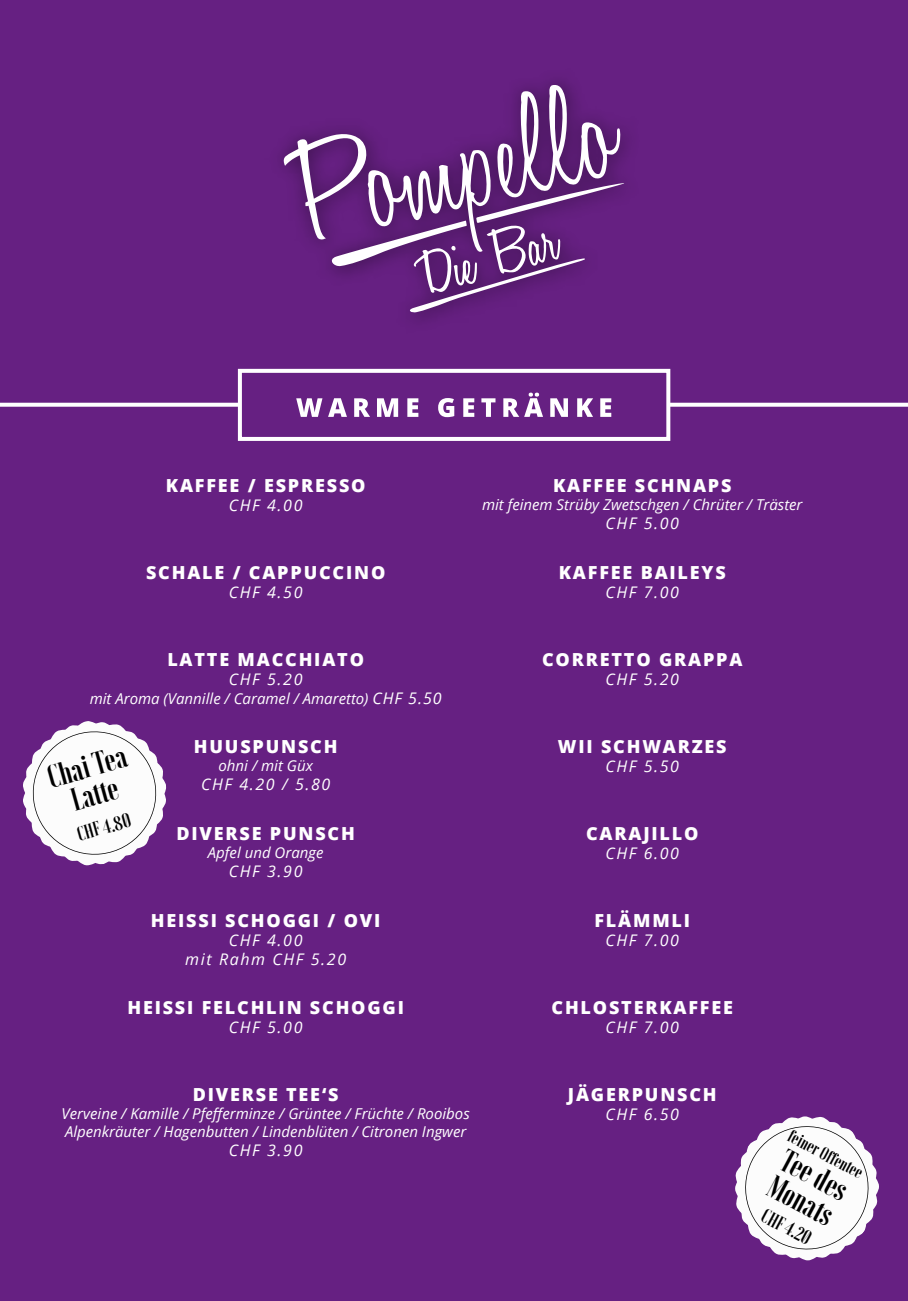
<style>
.page{position:relative;width:908px;height:1301px;background:#fff}
.page>*{position:absolute;margin:0;border:0;box-sizing:border-box;transform-origin:0 0}
.t1{font:32px/28.8px "Voga Regular 2";color:#000;text-align:center}
.t2{font:20px "Voga Regular 2";color:#000}
.t3{font:800 18px "Open Sans";letter-spacing:.1em;color:#fff}
.t4{font:18px "Voga Regular 2";color:#000}
.t5{font:italic 16px/19.2px "Open Sans";letter-spacing:.1em;color:#fff;text-align:center}
.t6{font:italic 15px/18px "Open Sans";color:#fff}
.s1{font-size:16px}
</style>
<div class="page">
<div style="left:0;top:0;width:907px;height:1300px;background:#662082"></div>
<svg style="left:670px;top:402px;width:237px;height:4px"></svg>
<svg style="left:0;top:402px;width:238px;height:4px"></svg>
<div style="left:238px;top:369px;width:432px;height:72px;border:4px solid #fff"></div>
<svg style="left:283px;top:84px;width:341px;height:229px"></svg>
<svg style="left:23px;top:721px;width:144px;height:144px"></svg>
<svg style="left:735px;top:1116px;width:143px;height:144px"></svg>
<svg style="left:296px;top:398px;width:26px;height:19px"></svg>
<svg style="left:328px;top:398px;width:19px;height:19px"></svg>
<svg style="left:354px;top:398px;width:16px;height:19px"></svg>
<svg style="left:377px;top:398px;width:21px;height:19px"></svg>
<svg style="left:407px;top:398px;width:11px;height:19px"></svg>
<svg style="left:438px;top:398px;width:16px;height:19px"></svg>
<svg style="left:463px;top:398px;width:11px;height:19px"></svg>
<svg style="left:481px;top:398px;width:14px;height:19px"></svg>
<svg style="left:503px;top:392px;width:40px;height:25px"></svg>
<svg style="left:550px;top:398px;width:17px;height:19px"></svg>
<svg style="left:577px;top:398px;width:16px;height:19px"></svg>
<svg style="left:600px;top:398px;width:11px;height:19px"></svg>
<p class="t3" style="left:166px;top:471px;width:201px">KAFFEE / ESPRESSO</p>
<p class="t5" style="left:229px;top:495px;width:75px">CHF 4.00</p>
<p class="t3" style="left:146px;top:558px;width:241px">SCHALE / CAPPUCCINO</p>
<p class="t5" style="left:229px;top:582px;width:75px">CHF 4.50</p>
<p class="t3" style="left:552px;top:471px;width:180px">KAFFEE SCHNAPS</p>
<p class="t6" style="left:482px;top:495px;width:322px">mit feinem Strüby Zwetschgen / Chrüter / Träster</p>
<p class="t5" style="left:605px;top:513px;width:75px">CHF 5.00</p>
<p class="t3" style="left:558px;top:558px;width:168px">KAFFEE BAILEYS</p>
<p class="t5" style="left:605px;top:582px;width:75px">CHF 7.00</p>
<p class="t3" style="left:167px;top:645px;width:198px">LATTE MACCHIATO</p>
<p class="t5" style="left:229px;top:669px;width:75px">CHF 5.20</p>
<p class="t6" style="left:90px;top:689px;width:353px">mit Aroma (Vannille / Caramel / Amaretto) <span class="s1">CHF 5.50</span></p>
<p class="t3" style="left:194px;top:732px;width:145px">HUUSPUNSCH</p>
<p class="t6" style="left:218px;top:755px;width:96px">ohni / mit Güx</p>
<p class="t5" style="left:201px;top:774px;width:131px">CHF 4.20 / 5.80</p>
<p class="t3" style="left:176px;top:819px;width:180px">DIVERSE PUNSCH</p>
<p class="t6" style="left:208px;top:842px;width:117px">Apfel und Orange</p>
<p class="t5" style="left:229px;top:860px;width:75px">CHF 3.90</p>
<p class="t3" style="left:151px;top:906px;width:231px">HEISSI SCHOGGI / OVI</p>
<p class="t5" style="left:185px;top:929px;width:162px">CHF 4.00<br>mit Rahm CHF 5.20</p>
<p class="t3" style="left:127px;top:993px;width:278px">HEISSI FELCHLIN SCHOGGI</p>
<p class="t5" style="left:229px;top:1016px;width:75px">CHF 5.00</p>
<h1 class="t1" style="left:44px;top:762px;width:83px;rotate:-16deg">Chai Tea<br>Latte</h1>
<h2 class="t2" style="left:74px;top:823px;width:56px;rotate:-16deg">CHF 4.80</h2>
<p class="t3" style="left:193px;top:1080px;width:147px">DIVERSE TEE‘S</p>
<p class="t6" style="left:62px;top:1103px;width:409px">Verveine / Kamille / Pfefferminze / Grüntee / Früchte / Rooibos<br>Alpenkräuter / Hagenbutten / Lindenblüten / Citronen Ingwer</p>
<p class="t5" style="left:229px;top:1139px;width:75px">CHF 3.90</p>
<p class="t3" style="left:542px;top:645px;width:202px">CORRETTO GRAPPA</p>
<p class="t5" style="left:605px;top:669px;width:75px">CHF 5.20</p>
<p class="t3" style="left:557px;top:732px;width:170px">WII SCHWARZES</p>
<p class="t5" style="left:605px;top:756px;width:75px">CHF 5.50</p>
<p class="t3" style="left:585px;top:819px;width:114px">CARAJILLO</p>
<p class="t5" style="left:605px;top:842px;width:75px">CHF 6.00</p>
<p class="t3" style="left:594px;top:906px;width:97px">FLÄMMLI</p>
<p class="t5" style="left:605px;top:929px;width:75px">CHF 7.00</p>
<p class="t3" style="left:551px;top:993px;width:183px">CHLOSTERKAFFEE</p>
<p class="t5" style="left:605px;top:1016px;width:75px">CHF 7.00</p>
<p class="t3" style="left:567px;top:1080px;width:150px">JÄGERPUNSCH</p>
<p class="t5" style="left:605px;top:1103px;width:75px">CHF 6.50</p>
<p class="t4" style="left:793px;top:1125px;width:84px;rotate:28deg">feiner Offentee</p>
<h1 class="t1" style="left:789px;top:1144px;width:73px;text-align:left;rotate:28deg">Tee des<br>Monats</h1>
<h2 class="t2" style="left:767px;top:1203px;width:55px;rotate:28deg">CHF 4.20</h2>
</div>
